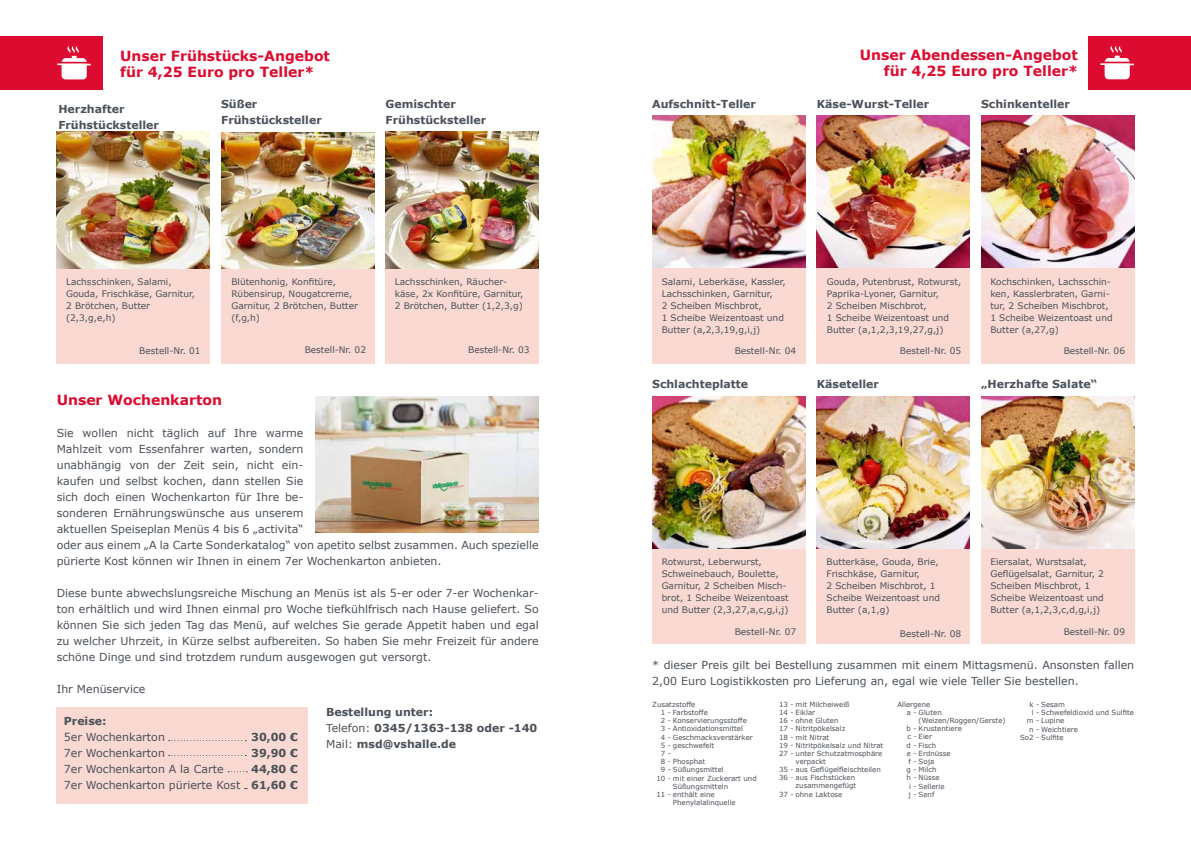
<style>
.page{position:relative;width:1191px;height:842px;background:#fff}
.page>*{position:absolute;margin:0;border:0;box-sizing:border-box;transform-origin:0 0}
.t1{font:700 14px/16.8px "Verdana";color:#dd0b2f;text-align:right}
.t2{font:11px/16px "Verdana";color:#4a5158}
.t3{font:700 11px/16px "Verdana";color:#4a5158}
.t4{font:9px/12px "Verdana";color:#4a5158}
.t5{font:7px "Verdana";color:#4a5158}
.s1{font-weight:400}
</style>
<div class="page">
<div style="left:57px;top:708px;width:251px;height:96px;background:#f9d9d1"></div>
<div style="left:981px;top:259px;width:153px;height:104px;background:#f9d9d1"></div>
<div style="left:0;top:36px;width:102px;height:54px;background:#dd0b2f"></div>
<svg style="left:57px;top:46px;width:34px;height:33px"></svg>
<div style="left:1088px;top:36px;width:103px;height:54px;background:#dd0b2f"></div>
<svg style="left:1100px;top:46px;width:33px;height:33px"></svg>
<img style="left:981px;top:115px;width:153px;height:152px">
<div style="left:816px;top:259px;width:153px;height:104px;background:#f9d9d1"></div>
<div style="left:652px;top:260px;width:153px;height:103px;background:#f9d9d1"></div>
<img style="left:652px;top:115px;width:153px;height:153px">
<img style="left:816px;top:115px;width:153px;height:152px">
<div style="left:981px;top:538px;width:153px;height:106px;background:#f9d9d1"></div>
<div style="left:816px;top:538px;width:153px;height:106px;background:#f9d9d1"></div>
<div style="left:652px;top:539px;width:153px;height:105px;background:#f9d9d1"></div>
<img style="left:652px;top:396px;width:153px;height:152px">
<img style="left:816px;top:396px;width:153px;height:152px">
<img style="left:981px;top:396px;width:153px;height:152px">
<div style="left:386px;top:259px;width:153px;height:104px;background:#f9d9d1"></div>
<img style="left:386px;top:132px;width:153px;height:136px">
<div style="left:221px;top:259px;width:153px;height:104px;background:#f9d9d1"></div>
<div style="left:57px;top:268px;width:153px;height:95px;background:#f9d9d1"></div>
<img style="left:57px;top:132px;width:153px;height:136px">
<img style="left:221px;top:132px;width:153px;height:136px">
<img style="left:316px;top:396px;width:223px;height:136px">
<svg style="left:169px;top:740px;width:77px;height:1px"></svg>
<svg style="left:169px;top:755px;width:77px;height:1px"></svg>
<h1 class="t1" style="left:120px;top:47px;width:211px;text-align:left">Unser Frühstücks-Angebot für 4,25 Euro pro Teller*</h1>
<p class="t3" style="left:58px;top:101px;width:102px">Herzhafter<br>Frühstücksteller</p>
<p class="t3" style="left:221px;top:96px;width:102px">Süßer<br>Frühstücksteller</p>
<p class="t3" style="left:386px;top:96px;width:102px">Gemischter<br>Frühstücksteller</p>
<p class="t4" style="left:66px;top:275px;width:130px">Lachsschinken, Salami,<br>Gouda, Frischkäse, Garnitur,<br>2 Brötchen, Butter (2,3,g,e,h)</p>
<p class="t4" style="left:139px;top:345px;width:63px">Bestell-Nr. 01</p>
<p class="t4" style="left:231px;top:275px;width:128px">Blütenhonig, Konfitüre,<br>Rübensirup, Nougatcreme,<br>Garnitur, 2 Brötchen, Butter (f,g,h)</p>
<p class="t4" style="left:305px;top:344px;width:63px">Bestell-Nr. 02</p>
<p class="t4" style="left:395px;top:275px;width:130px">Lachsschinken, Räucher&shy;käse, 2x Konfitüre, Garnitur,<br>2 Brötchen, Butter (1,2,3,g)</p>
<p class="t4" style="left:468px;top:344px;width:63px">Bestell-Nr. 03</p>
<h1 class="t1" style="left:57px;top:391px;width:167px">Unser Wochenkarton</h1>
<p class="t2" style="left:57px;top:424px;width:483px">Sie wollen nicht täglich auf Ihre warme<br>Mahlzeit vom Essenfahrer warten, sondern<br>unabhängig von der Zeit sein, nicht ein-<br>kaufen und selbst kochen, dann stellen Sie<br>sich doch einen Wochenkarton für Ihre be-<br>sonderen Ernährungswünsche aus unserem<br>aktuellen Speiseplan Menüs 4 bis 6 „activita“<br>oder aus einem „A la Carte Sonderkatalog“ von apetito selbst zusammen. Auch spezielle pürierte Kost können wir Ihnen in einem 7er Wochenkarton anbieten.</p>
<p class="t2" style="left:57px;top:585px;width:483px;text-align:justify">Diese bunte abwechslungsreiche Mischung an Menüs ist als 5-er oder 7-er Wochenkar&shy;ton erhältlich und wird Ihnen einmal pro Woche tiefkühlfrisch nach Hause geliefert. So können Sie sich jeden Tag das Menü, auf welches Sie gerade Appetit haben und egal zu welcher Uhrzeit, in Kürze selbst aufbereiten. So haben Sie mehr Freizeit für andere schöne Dinge und sind trotzdem rundum ausgewogen gut versorgt.</p>
<p class="t2" style="left:57px;top:681px;width:90px">Ihr Menüservice</p>
<p class="t3" style="left:64px;top:713px;width:44px">Preise:</p>
<p class="t2" style="left:64px;top:729px;width:178px">5er Wochenkarton<br>7er Wochenkarton<br>7er Wochenkarton A la Carte<br>7er Wochenkarton pürierte Kost</p>
<p class="t3" style="left:251px;top:729px;width:48px;text-align:justify">30,00 € 39,90 € 44,80 € 61,60 €</p>
<p class="t3" style="left:326px;top:704px;width:213px">Bestellung unter:<br><span class="s1">Telefon:</span> 0345/1363-138 oder -140<br><span class="s1">Mail:</span> msd@vshalle.de</p>
<h1 class="t1" style="left:860px;top:46px;width:220px">Unser Abendessen-Angebot für 4,25 Euro pro Teller*</h1>
<p class="t3" style="left:981px;top:96px;width:90px">Schinkenteller</p>
<p class="t3" style="left:652px;top:96px;width:105px">Aufschnitt-Teller</p>
<p class="t3" style="left:816px;top:96px;width:114px">Käse-Wurst-Teller</p>
<p class="t4" style="left:661px;top:275px;width:125px">Salami, Leberkäse, Kassler,<br>Lachsschinken, Garnitur,<br>2 Scheiben Mischbrot,<br>1 Scheibe Weizentoast und<br>Butter (a,2,3,19,g,i,j)</p>
<p class="t4" style="left:734px;top:345px;width:63px">Bestell-Nr. 04</p>
<p class="t4" style="left:827px;top:275px;width:136px">Gouda, Putenbrust, Rotwurst,<br>Paprika-Lyoner, Garnitur,<br>2 Scheiben Mischbrot,<br>1 Scheibe Weizentoast und<br>Butter (a,1,2,3,19,27,g,j)</p>
<p class="t4" style="left:900px;top:345px;width:63px">Bestell-Nr. 05</p>
<p class="t3" style="left:652px;top:376px;width:97px">Schlachteplatte</p>
<p class="t3" style="left:816px;top:376px;width:64px">Käseteller</p>
<p class="t4" style="left:990px;top:275px;width:124px">Kochschinken, Lachsschin&shy;ken, Kasslerbraten, Garni&shy;tur, 2 Scheiben Mischbrot,<br>1 Scheibe Weizentoast und<br>Butter (a,27,g)</p>
<p class="t4" style="left:1063px;top:345px;width:63px">Bestell-Nr. 06</p>
<p class="t3" style="left:981px;top:376px;width:117px">„Herzhafte Salate“</p>
<p class="t4" style="left:661px;top:556px;width:128px">Rotwurst, Leberwurst,<br>Schweinebauch, Boulette,<br>Garnitur, 2 Scheiben Misch&shy;brot, 1 Scheibe Weizentoast und Butter (2,3,27,a,c,g,i,j)</p>
<p class="t4" style="left:734px;top:625px;width:63px">Bestell-Nr. 07</p>
<p class="t4" style="left:826px;top:556px;width:115px">Butterkäse, Gouda, Brie,<br>Frischkäse, Garnitur,<br>2 Scheiben Mischbrot, 1<br>Scheibe Weizentoast und<br>Butter (a,1,g)</p>
<p class="t4" style="left:900px;top:628px;width:63px">Bestell-Nr. 08</p>
<p class="t4" style="left:990px;top:556px;width:115px">Eiersalat, Wurstsalat,<br>Geflügelsalat, Garnitur, 2<br>Scheiben Mischbrot, 1<br>Scheibe Weizentoast und<br>Butter (a,1,2,3,c,d,g,i,j)</p>
<p class="t4" style="left:1063px;top:625px;width:63px">Bestell-Nr. 09</p>
<p class="t2" style="left:652px;top:657px;width:483px">* dieser Preis gilt bei Bestellung zusammen mit einem Mittagsmenü. Ansonsten fallen<br>2,00 Euro Logistikkosten pro Lieferung an, egal wie viele Teller Sie bestellen.</p>
<p class="t5" style="left:897px;top:699px;width:34px">Allergene</p>
<p class="t5" style="left:906px;top:708px;width:36px">a - Gluten</p>
<p class="t5" style="left:918px;top:716px;width:89px">(Weizen/Roggen/Gerste)</p>
<p class="t5" style="left:906px;top:724px;width:57px">b - Krustentiere</p>
<p class="t5" style="left:907px;top:732px;width:26px">c - Eier</p>
<p class="t5" style="left:906px;top:740px;width:31px">d - Fisch</p>
<p class="t5" style="left:906px;top:748px;width:45px">e - Erdnüsse</p>
<p class="t5" style="left:908px;top:757px;width:27px">f - Soja</p>
<p class="t5" style="left:906px;top:765px;width:31px">g - Milch</p>
<p class="t5" style="left:906px;top:773px;width:35px">h - Nüsse</p>
<p class="t5" style="left:909px;top:781px;width:37px">i - Sellerie</p>
<p class="t5" style="left:908px;top:789px;width:27px">j - Senf</p>
<p class="t5" style="left:652px;top:699px;width:45px">Zusatzstoffe</p>
<p class="t5" style="left:661px;top:708px;width:49px">1 - Farbstoffe</p>
<p class="t5" style="left:661px;top:716px;width:88px">2 - Konservierungsstoffe</p>
<p class="t5" style="left:661px;top:724px;width:84px">3 - Antioxidationsmittel</p>
<p class="t5" style="left:661px;top:732px;width:93px">4 - Geschmacksverstärker</p>
<p class="t5" style="left:661px;top:740px;width:55px">5 - geschwefelt</p>
<p class="t5" style="left:661px;top:749px;width:12px">7 -</p>
<p class="t5" style="left:661px;top:757px;width:46px">8 - Phosphat</p>
<p class="t5" style="left:661px;top:765px;width:64px">9 - Süßungsmittel</p>
<p class="t5" style="left:656px;top:773px;width:102px">10 - mit einer Zuckerart und</p>
<p class="t5" style="left:673px;top:781px;width:57px">Süßungsmitteln</p>
<p class="t5" style="left:656px;top:789px;width:60px">11 - enthält eine</p>
<p class="t5" style="left:673px;top:797px;width:64px">Phenylalalinquelle</p>
<p class="t5" style="left:779px;top:699px;width:72px">13 - mit Milcheiweiß</p>
<p class="t5" style="left:779px;top:708px;width:38px">14 - Eiklar</p>
<p class="t5" style="left:779px;top:716px;width:61px">16 - ohne Gluten</p>
<p class="t5" style="left:779px;top:724px;width:68px">17 - Nitritpökelsalz</p>
<p class="t5" style="left:779px;top:732px;width:52px">18 - mit Nitrat</p>
<p class="t5" style="left:779px;top:740px;width:106px">19 - Nitritpökelsalz und Nitrat</p>
<p class="t5" style="left:779px;top:749px;width:105px">27 - unter Schutzatmosphäre</p>
<p class="t5" style="left:795px;top:757px;width:32px">verpackt</p>
<p class="t5" style="left:779px;top:765px;width:103px">35 - aus Geflügelfleischteilen</p>
<p class="t5" style="left:779px;top:773px;width:78px">36 - aus Fischstücken</p>
<p class="t5" style="left:795px;top:781px;width:62px">zusammengefügt</p>
<p class="t5" style="left:779px;top:790px;width:65px">37 - ohne Laktose</p>
<p class="t5" style="left:1029px;top:700px;width:37px">k - Sesam</p>
<p class="t5" style="left:1031px;top:708px;width:104px">l - Schwefeldioxid und Sulfite</p>
<p class="t5" style="left:1026px;top:716px;width:39px">m - Lupine</p>
<p class="t5" style="left:1029px;top:724px;width:50px">n - Weichtiere</p>
<p class="t5" style="left:1020px;top:732px;width:45px">So2 - Sulfite</p>
</div>
